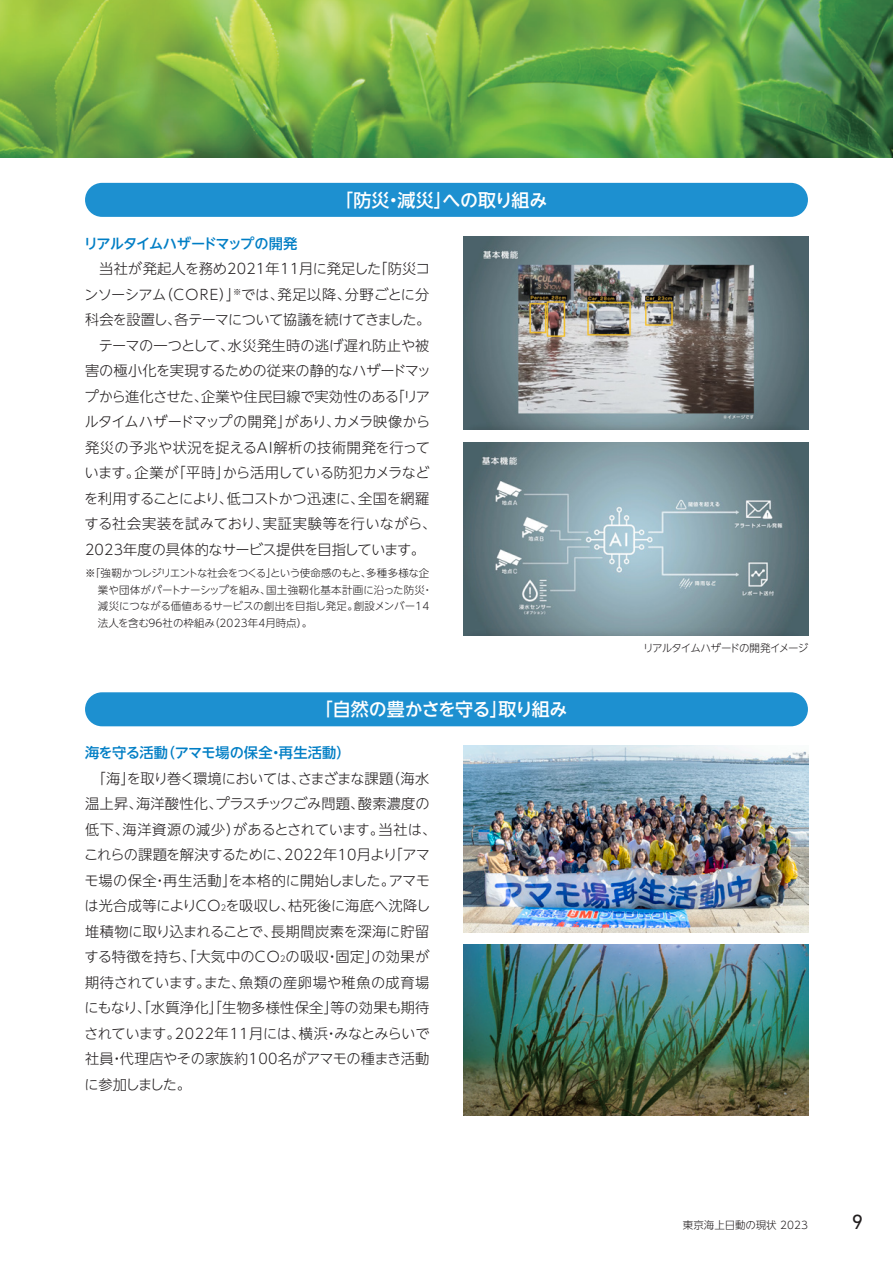
<style>
.page{position:relative;width:893px;height:1263px;background:#fff}
.page>*{position:absolute;margin:0;border:0;box-sizing:border-box;transform-origin:0 0}
.t1{font:21px "DIN Next LT Pro";color:#231f20}
.t2{font:500 18px "UD Shin Go NT Pro";letter-spacing:-.04em;color:#fff}
.t3{font:500 18px "UD Shin Go NT Pro";letter-spacing:-.01em;color:#fff}
.t4{font:300 14.25px/25.5px "UD Shin Go NT Pro";letter-spacing:-.005em;color:#231f20}
.t5{font:300 14.25px "UD Shin Go NT Pro";letter-spacing:-.03em;color:#231f20}
.t6{font:300 14.25px "UD Shin Go NT Pro";letter-spacing:.015em;color:#231f20}
.t7{font:300 14.25px "UD Shin Go NT Pro";letter-spacing:-.055em;color:#231f20}
.t8{font:300 14.25px "UD Shin Go NT Pro";letter-spacing:-.025em;color:#231f20}
.t9{font:300 14.25px "UD Shin Go NT Pro";letter-spacing:.025em;color:#231f20}
.t10{font:500 14.25px "UD Shin Go NT Pro";letter-spacing:-.01em;color:#007ec5}
.t11{font:500 14.25px "UD Shin Go NT Pro";letter-spacing:-.065em;color:#007ec5}
.t12{font:300 10.5px/16.5px "UD Shin Go NT Pro";letter-spacing:-.015em;color:#231f20}
.t13{font:300 10.5px "UD Shin Go NT Pro";letter-spacing:-.075em;color:#231f20}
.s1{font-size:8.25px}
</style>
<div class="page">
<img style="left:0;top:0;width:893px;height:157px">
<div style="left:85px;top:183px;width:723px;height:34px;background:#1d90d0;border-radius:17px"></div>
<div style="left:85px;top:692px;width:723px;height:34px;background:#1d90d0;border-radius:17px"></div>
<img style="left:463px;top:236px;width:345px;height:193px">
<img style="left:463px;top:443px;width:345px;height:193px">
<img style="left:463px;top:746px;width:345px;height:187px">
<img style="left:463px;top:944px;width:345px;height:171px">
<p class="t3" style="left:335px;top:185px;width:214px">「防災・減災」への取り組み</p>
<p class="t11" style="left:84px;top:232px;width:215px">リアルタイムハザードマップの開発</p>
<p class="t6" style="left:99px;top:257px;width:332px">当社が発起人を務め2021年11月に発足した「防災コ</p>
<p class="t4" style="left:84px;top:281px;width:347px">ンソーシアム（CORE）」<sup>※</sup>では、発足以降、分野ごとに分</p>
<p class="t7" style="left:85px;top:308px;width:347px">科会を設置し、各テーマについて協議を続けてきました。</p>
<p class="t4" style="left:99px;top:332px;width:332px">テーマの一つとして、水災発生時の逃げ遅れ防止や被</p>
<p class="t4" style="left:85px;top:358px;width:348px">害の極小化を実現するための従来の静的なハザードマッ</p>
<p class="t4" style="left:85px;top:383px;width:347px">プから進化させた、企業や住民目線で実効性のある「リア</p>
<p class="t5" style="left:84px;top:410px;width:348px">ルタイムハザードマップの開発」があり、カメラ映像から</p>
<p class="t9" style="left:85px;top:436px;width:346px">発災の予兆や状況を捉えるAI解析の技術開発を行って</p>
<p class="t8" style="left:85px;top:461px;width:347px">います。企業が「平時」から活用している防犯カメラなど</p>
<p class="t5" style="left:84px;top:487px;width:347px">を利用することにより、低コストかつ迅速に、全国を網羅</p>
<p class="t4" style="left:85px;top:511px;width:353px">する社会実装を試みており、実証実験等を行いながら、</p>
<p class="t5" style="left:85px;top:538px;width:342px">2023年度の具体的なサービス提供を目指しています。</p>
<p class="t12" style="left:98px;top:564px;width:336px;text-indent:-13px">※「強靭かつレジリエントな社会をつくる」という使命感のもと、多種多様な企業や団体がパートナーシップを組み、国土強靭化基本計画に沿った防災・減災につながる価値あるサービスの創出を目指し発足。創設メンバー14法人を含む96社の枠組み（2023年4月時点）。</p>
<p class="t2" style="left:315px;top:695px;width:254px">「自然の豊かさを守る」取り組み</p>
<p class="t10" style="left:85px;top:741px;width:267px">海を守る活動（アマモ場の保全・再生活動）</p>
<p class="t4" style="left:84px;top:765px;width:354px;text-indent:7px">「海」を取り巻く環境においては、さまざまな課題（海水温上昇、海洋酸性化、プラスチックごみ問題、酸素濃度の低下、海洋資源の減少）があるとされています。当社は、これらの課題を解決するために、2022年10月より「アマモ場の保全・再生活動」を本格的に開始しました。アマモは光合成等によりCO<span class="s1">2</span>を吸収し、枯死後に海底へ沈降し堆積物に取り込まれることで、長期間炭素を深海に貯留する特徴を持ち、「大気中のCO<span class="s1">2</span>の吸収・固定」の効果が期待されています。また、魚類の産卵場や稚魚の成育場にもなり、「水質浄化」「生物多様性保全」等の効果も期待されています。2022年11月には、横浜・みなとみらいで社員・代理店やその家族約100名がアマモの種まき活動に参加しました。</p>
<p class="t13" style="left:643px;top:640px;width:167px">リアルタイムハザードの開発イメージ</p>
<p class="t12" style="left:683px;top:1216px;width:126px">東京海上日動の現状 2023</p>
<h1 class="t1" style="left:852px;top:1209px;width:13px">9</h1>
</div>
